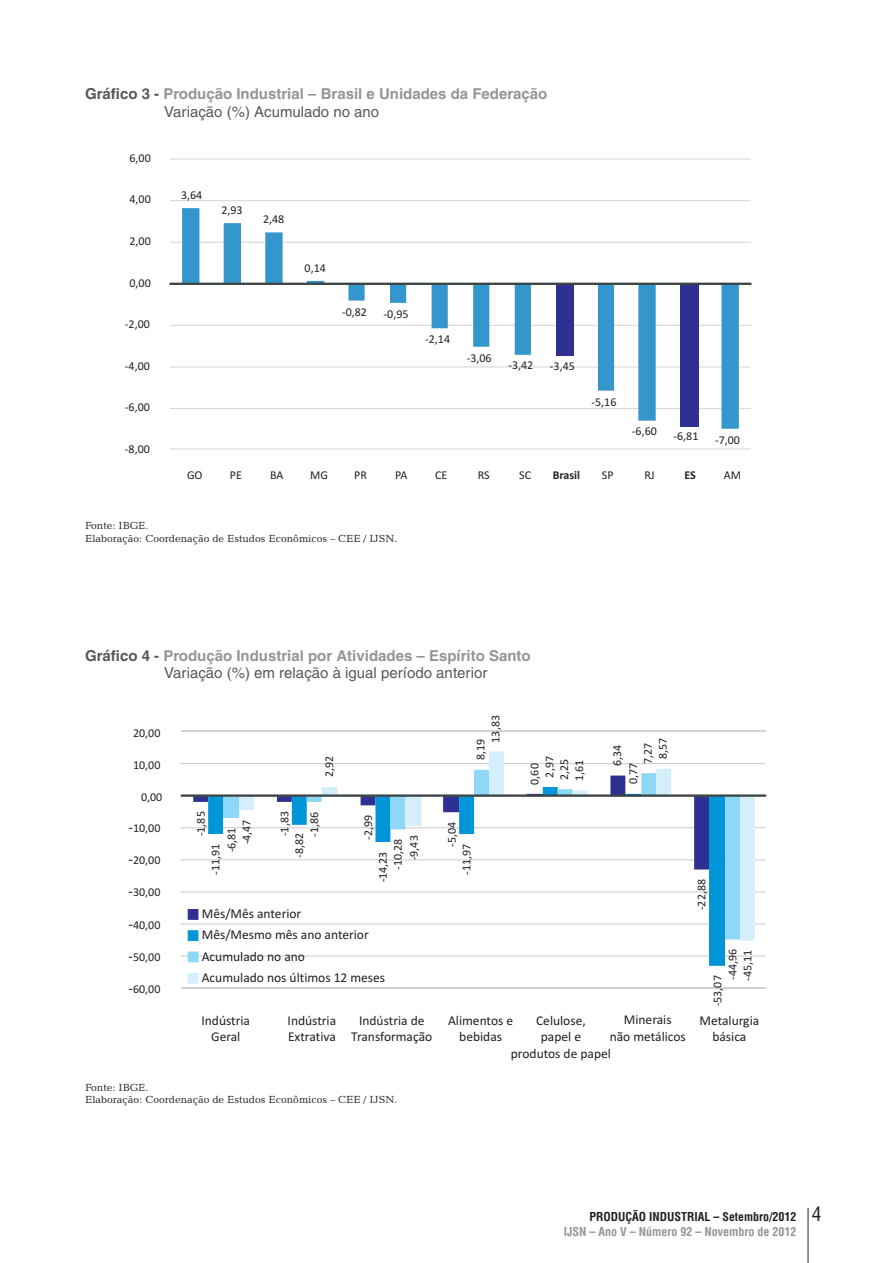
<style>
.page{position:relative;width:893px;height:1263px;background:#fff}
.page>*{position:absolute;margin:0;border:0;box-sizing:border-box;transform-origin:0 0}
.t1{font:700 15px/17.4px "Helvetica LT";color:#939598}
.t2{font:14.85px "Calibri";color:#231f20}
.t3{font:13.5px/16.5px "Calibri";color:#231f20;text-align:center}
.t4{font:12px/14.9px "Calibri";color:#231f20}
.t5{font:700 condensed 12px "Helvetica LT";color:#939598}
.t6{font:700 condensed 12px "Helvetica LT";color:#231f20}
.t7{font:700 12px "Calibri";color:#231f20}
.t8{font:10.5px/12.6px "Candida BT";color:#231f20}
.s1{color:#57585a}
.s2{font-weight:400;color:#57585a}
.s3{font-size:11.7px}
.s4{font-weight:400;font-size:19.5px}
</style>
<div class="page">
<hr style="left:808px;top:1208px;width:1px;height:55px;background:#231f20">
<hr style="left:170px;top:448px;width:581px;height:1px;background:#dbdada">
<hr style="left:170px;top:408px;width:581px;height:1px;background:#dbdada">
<hr style="left:170px;top:366px;width:581px;height:1px;background:#dbdada">
<hr style="left:170px;top:325px;width:581px;height:1px;background:#dbdada">
<hr style="left:170px;top:242px;width:581px;height:1px;background:#dbdada">
<hr style="left:170px;top:200px;width:581px;height:1px;background:#dbdada">
<hr style="left:170px;top:158px;width:581px;height:2px;background:#dbdada">
<svg style="left:182px;top:208px;width:557px;height:221px"></svg>
<svg style="left:169px;top:282px;width:583px;height:3px;background:#616a6b"></svg>
<hr style="left:181px;top:731px;width:584px;height:1px;background:#d1d2d4">
<hr style="left:181px;top:763px;width:584px;height:1px;background:#d1d2d4">
<hr style="left:181px;top:827px;width:584px;height:1px;background:#d1d2d4">
<hr style="left:181px;top:859px;width:584px;height:1px;background:#d1d2d4">
<hr style="left:181px;top:891px;width:584px;height:1px;background:#d1d2d4">
<hr style="left:181px;top:923px;width:584px;height:1px;background:#d1d2d4">
<hr style="left:181px;top:955px;width:584px;height:2px;background:#d1d2d4">
<hr style="left:181px;top:987px;width:584px;height:2px;background:#d1d2d4">
<svg style="left:208px;top:797px;width:517px;height:169px"></svg>
<svg style="left:223px;top:797px;width:16px;height:142px"></svg>
<svg style="left:239px;top:751px;width:516px;height:189px"></svg>
<svg style="left:180px;top:794px;width:587px;height:3px;background:#5c676a"></svg>
<svg style="left:188px;top:909px;width:10px;height:11px"></svg>
<svg style="left:188px;top:930px;width:10px;height:11px"></svg>
<svg style="left:188px;top:952px;width:10px;height:10px"></svg>
<svg style="left:188px;top:973px;width:10px;height:10px"></svg>
<p class="t1" style="left:164px;top:87px;width:385px;text-indent:-79px"><span class="s1">Gráfico 3 -</span> Produção Industrial – Brasil e Unidades da Federação<br><span class="s2">Variação (%) Acumulado no ano</span></p>
<p class="t4" style="left:130px;top:151px;width:23px">6,00</p>
<p class="t4" style="left:130px;top:193px;width:23px">4,00</p>
<p class="t4" style="left:130px;top:234px;width:23px">2,00</p>
<p class="t4" style="left:130px;top:276px;width:23px">0,00</p>
<p class="t4" style="left:125px;top:318px;width:26px">-2,00</p>
<p class="t4" style="left:125px;top:359px;width:26px">-4,00</p>
<p class="t4" style="left:125px;top:401px;width:26px">-6,00</p>
<p class="t4" style="left:125px;top:442px;width:26px">-8,00</p>
<p class="t4" style="left:181px;top:188px;width:23px">3,64</p>
<p class="t4" style="left:221px;top:203px;width:23px">2,93</p>
<p class="t4" style="left:263px;top:213px;width:23px">2,48</p>
<p class="t4" style="left:305px;top:261px;width:23px">0,14</p>
<p class="t4" style="left:342px;top:306px;width:26px">-0,82</p>
<p class="t4" style="left:384px;top:308px;width:26px">-0,95</p>
<p class="t4" style="left:425px;top:332px;width:26px">-2,14</p>
<p class="t4" style="left:467px;top:352px;width:26px">-3,06</p>
<p class="t4" style="left:508px;top:359px;width:26px">-3,42</p>
<p class="t4" style="left:550px;top:360px;width:26px">-3,45</p>
<p class="t4" style="left:591px;top:396px;width:26px">-5,16</p>
<p class="t4" style="left:632px;top:425px;width:26px">-6,60</p>
<p class="t4" style="left:673px;top:429px;width:26px">-6,81</p>
<p class="t4" style="left:715px;top:434px;width:26px">-7,00</p>
<p class="t4" style="left:187px;top:469px;width:17px">GO</p>
<p class="t4" style="left:230px;top:468px;width:14px">PE</p>
<p class="t4" style="left:270px;top:468px;width:15px">BA</p>
<p class="t4" style="left:310px;top:468px;width:19px">MG</p>
<p class="t4" style="left:354px;top:469px;width:14px">PR</p>
<p class="t4" style="left:395px;top:468px;width:14px">PA</p>
<p class="t4" style="left:435px;top:469px;width:14px">CE</p>
<p class="t4" style="left:478px;top:469px;width:13px">RS</p>
<p class="t4" style="left:519px;top:469px;width:13px">SC</p>
<p class="t7" style="left:553px;top:470px;width:29px">Brasil</p>
<p class="t4" style="left:602px;top:469px;width:13px">SP</p>
<p class="t4" style="left:644px;top:469px;width:12px">RJ</p>
<p class="t7" style="left:684px;top:470px;width:13px">ES</p>
<p class="t4" style="left:724px;top:468px;width:19px">AM</p>
<p class="t8" style="left:85px;top:520px;width:314px">Fonte: IBGE.<br>Elaboração: Coordenação de Estudos Econômicos – CEE / IJSN.</p>
<p class="t1" style="left:164px;top:648px;width:368px;text-indent:-79px"><span class="s1">Gráfico 4 -</span> Produção Industrial por Atividades – Espírito Santo<br><span class="s2">Variação (%) em relação à igual período anterior</span></p>
<p class="t4" style="left:133px;top:727px;width:29px">20,00</p>
<p class="t4" style="left:133px;top:759px;width:29px">10,00</p>
<p class="t4" style="left:141px;top:791px;width:23px">0,00</p>
<p class="t4" style="left:133px;top:822px;width:29px">10,00</p>
<p class="t2" style="left:128px;top:821px;width:6px">-</p>
<p class="t4" style="left:133px;top:854px;width:29px">20,00</p>
<p class="t2" style="left:128px;top:853px;width:6px">-</p>
<p class="t4" style="left:133px;top:886px;width:29px">30,00</p>
<p class="t2" style="left:128px;top:885px;width:6px">-</p>
<p class="t4" style="left:133px;top:918px;width:29px">40,00</p>
<p class="t2" style="left:128px;top:917px;width:6px">-</p>
<p class="t4" style="left:133px;top:950px;width:29px">50,00</p>
<p class="t2" style="left:128px;top:949px;width:6px">-</p>
<p class="t4" style="left:133px;top:982px;width:29px">60,00</p>
<p class="t2" style="left:128px;top:981px;width:6px">-</p>
<p class="t4" style="left:323px;top:777px;width:23px;rotate:-90deg">2,92</p>
<p class="t4" style="left:194px;top:836px;width:26px;rotate:-90deg">-1,85</p>
<p class="t4" style="left:278px;top:858px;width:48px;text-indent:22px;rotate:-90deg">-1,83 -8,82</p>
<p class="t4" style="left:308px;top:836px;width:26px;rotate:-90deg">-1,86</p>
<p class="t4" style="left:209px;top:852px;width:26px;line-height:16px;text-indent:-22px;rotate:-90deg">-11,91 -6,81</p>
<p class="t4" style="left:240px;top:844px;width:26px;rotate:-90deg">-4,47</p>
<p class="t4" style="left:362px;top:840px;width:26px;rotate:-90deg">-2,99</p>
<p class="t4" style="left:376px;top:870px;width:33px;text-indent:-12px;rotate:-90deg">-14,23 -10,28</p>
<p class="t4" style="left:407px;top:860px;width:26px;rotate:-90deg">-9,43</p>
<p class="t3" style="left:202px;top:904px;width:185px;line-height:21.1px;text-align:left">Mês/Mês anterior<br>Mês/Mesmo mês ano anterior<br>Acumulado no ano<br>Acumulado nos últimos 12 meses</p>
<p class="t4" style="left:474px;top:743px;width:29px;text-indent:-18px;rotate:-90deg">8,19<br>13,83</p>
<p class="t4" style="left:445px;top:874px;width:54px;text-indent:28px;rotate:-90deg">-5,04 -11,97</p>
<p class="t4" style="left:528px;top:784px;width:30px;text-align:center;rotate:-90deg">0,60<br>2,97<br>2,25<br>1,61</p>
<p class="t4" style="left:610px;top:784px;width:41px;line-height:16px;text-indent:18px;rotate:-90deg">6,34<br>0,77</p>
<p class="t4" style="left:641px;top:764px;width:27px;text-align:center;rotate:-90deg">7,27<br>8,57</p>
<p class="t4" style="left:695px;top:910px;width:33px;rotate:-90deg">-22,88</p>
<p class="t4" style="left:711px;top:981px;width:33px;text-indent:-25px;rotate:-90deg">-53,07 -44,96 -45,11</p>
<p class="t3" style="left:201px;top:1013px;width:50px">Indústria<br>Geral</p>
<p class="t3" style="left:288px;top:1013px;width:50px;text-align:left">Indústria<br>Extrativa</p>
<p class="t3" style="left:351px;top:1013px;width:82px">Indústria de<br>Transformação</p>
<p class="t3" style="left:448px;top:1013px;width:67px">Alimentos e bebidas</p>
<p class="t3" style="left:511px;top:1013px;width:102px">Celulose,<br>papel e<br>produtos de papel</p>
<p class="t3" style="left:610px;top:1012px;width:78px">Minerais<br>não metálicos</p>
<p class="t3" style="left:700px;top:1013px;width:61px">Metalurgia básica</p>
<p class="t8" style="left:85px;top:1082px;width:314px">Fonte: IBGE.<br>Elaboração: Coordenação de Estudos Econômicos – CEE / IJSN.</p>
<p class="t6" style="left:590px;top:1211px;width:233px">PRODUÇÃO INDUSTRIAL – <span class="s3">Setem</span>bro/2012 <span class="s4">4</span></p>
<p class="t5" style="left:564px;top:1227px;width:234px">IJSN – Ano V – Número 92 – Novembro de 2012</p>
</div>
